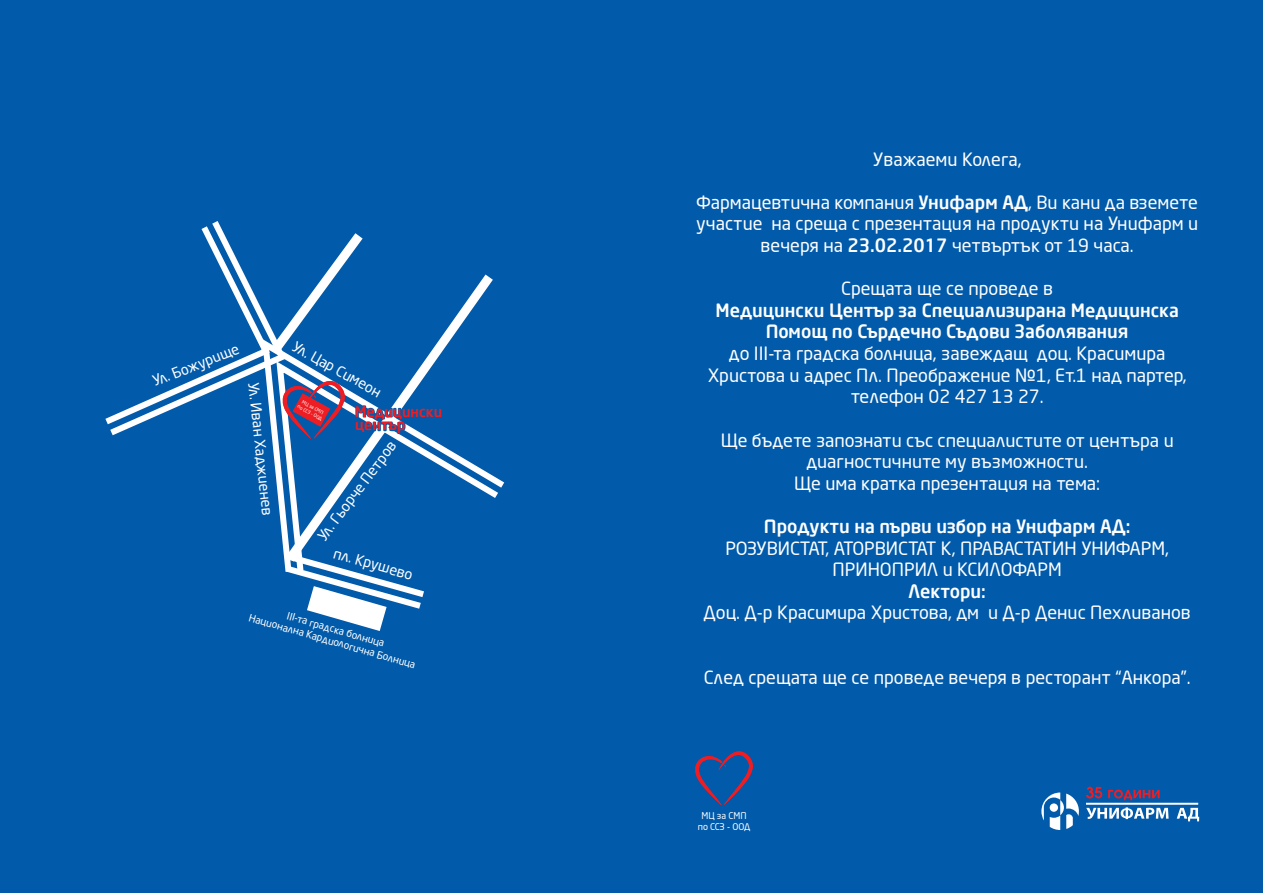
<style>
.page{position:relative;width:1263px;height:893px;background:#015aaa}
.page>*{position:absolute;margin:0;border:0;box-sizing:border-box;transform-origin:0 0}
.t1{font:18px/21.6px "Neo Sans Cyr";color:#fff;text-align:center}
.t2{font:500 18px/21.6px "Neo Sans Cyr";color:#fff;text-align:center}
.t3{font:14.4px "Neo Sans Cyr";color:#fff}
.t4{font:500 14.4px/13.6px "Neo Sans Cyr";color:#ee1d23}
.t5{font:10.2px "Neo Sans Cyr";color:#fff}
.t6{font:9.15px/10.9px "Neo Sans Cyr";color:#fff;text-align:center}
.t7{font:4.8px/5.7px "Neo Sans Cyr";color:#fff;text-align:center}
.s1{font-weight:500}
</style>
<div class="page">
<svg style="left:1086px;top:807px;width:113px;height:14px"></svg>
<svg style="left:1041px;top:792px;width:38px;height:38px"></svg>
<hr style="left:1086px;top:803px;width:112px;height:2px;background:#fff">
<svg style="left:1086px;top:787px;width:16px;height:11px"></svg>
<svg style="left:1108px;top:790px;width:52px;height:10px"></svg>
<svg style="left:277px;top:274px;width:225px;height:276px"></svg>
<svg style="left:105px;top:221px;width:338px;height:219px"></svg>
<svg style="left:283px;top:550px;width:141px;height:81px"></svg>
<svg style="left:695px;top:751px;width:58px;height:54px"></svg>
<p class="t3" style="left:150px;top:373px;width:93px;rotate:-21deg">Ул. Божурище</p>
<p class="t3" style="left:262px;top:381px;width:135px;rotate:84deg">Ул. Иван Хаджиенев</p>
<p class="t3" style="left:298px;top:338px;width:100px;rotate:29deg">Ул. Цар Симеон</p>
<p class="t4" style="left:355px;top:405px;width:89px">Медицински център</p>
<p class="t7" style="left:302px;top:398px;width:29px;rotate:29deg">МЦ за СМП по ССЗ - ООД</p>
<p class="t3" style="left:314px;top:533px;width:121px;rotate:-53deg">Ул. Гьорче Петров</p>
<p class="t3" style="left:336px;top:544px;width:83px;rotate:16deg">пл. Крушево</p>
<p class="t5" style="left:251px;top:611px;width:174px;rotate:16deg">Национална Кардиологична Болница</p>
<p class="t5" style="left:289px;top:610px;width:103px;rotate:16deg">III-та градска болница</p>
<p class="t1" style="left:873px;top:148px;width:150px">Уважаеми Колега,</p>
<p class="t1" style="left:696px;top:191px;width:503px">Фармацевтична компания <span class="s1">Унифарм АД</span>, Ви кани да вземете участие на среща с презентация на продукти на Унифарм и вечеря на <span class="s1">23.02.2017</span> четвъртък от 19 часа.</p>
<p class="t1" style="left:841px;top:278px;width:213px">Срещата ще се проведе в</p>
<p class="t2" style="left:715px;top:299px;width:465px">Медицински Център за Специализирана Медицинска<br>Помощ по Сърдечно Съдови Заболявания</p>
<p class="t1" style="left:708px;top:343px;width:481px">до III-та градска болница, завеждащ доц. Красимира<br>Христова и адрес Пл. Преображение №1, Ет.1 над партер, телефон 02 427 13 27.</p>
<p class="t1" style="left:721px;top:429px;width:455px">Ще бъдете запознати със специалистите от центъра и диагностичните му възможности.<br>Ще има кратка презентация на тема:</p>
<p class="t2" style="left:764px;top:515px;width:368px">Продукти на първи избор на Унифарм АД:</p>
<p class="t1" style="left:725px;top:537px;width:445px">РОЗУВИСТАТ, АТОРВИСТАТ К, ПРАВАСТАТИН УНИФАРМ,<br>ПРИНОПРИЛ и КСИЛОФАРМ</p>
<p class="t2" style="left:908px;top:580px;width:79px">Лектори:</p>
<p class="t1" style="left:704px;top:602px;width:489px">Доц. Д-р Красимира Христова, дм и Д-р Денис Пехливанов</p>
<p class="t1" style="left:704px;top:667px;width:488px">След срещата ще се проведе вечеря в ресторант “Анкора”.</p>
<p class="t6" style="left:698px;top:810px;width:54px">МЦ за СМП по ССЗ - ООД</p>
</div>
